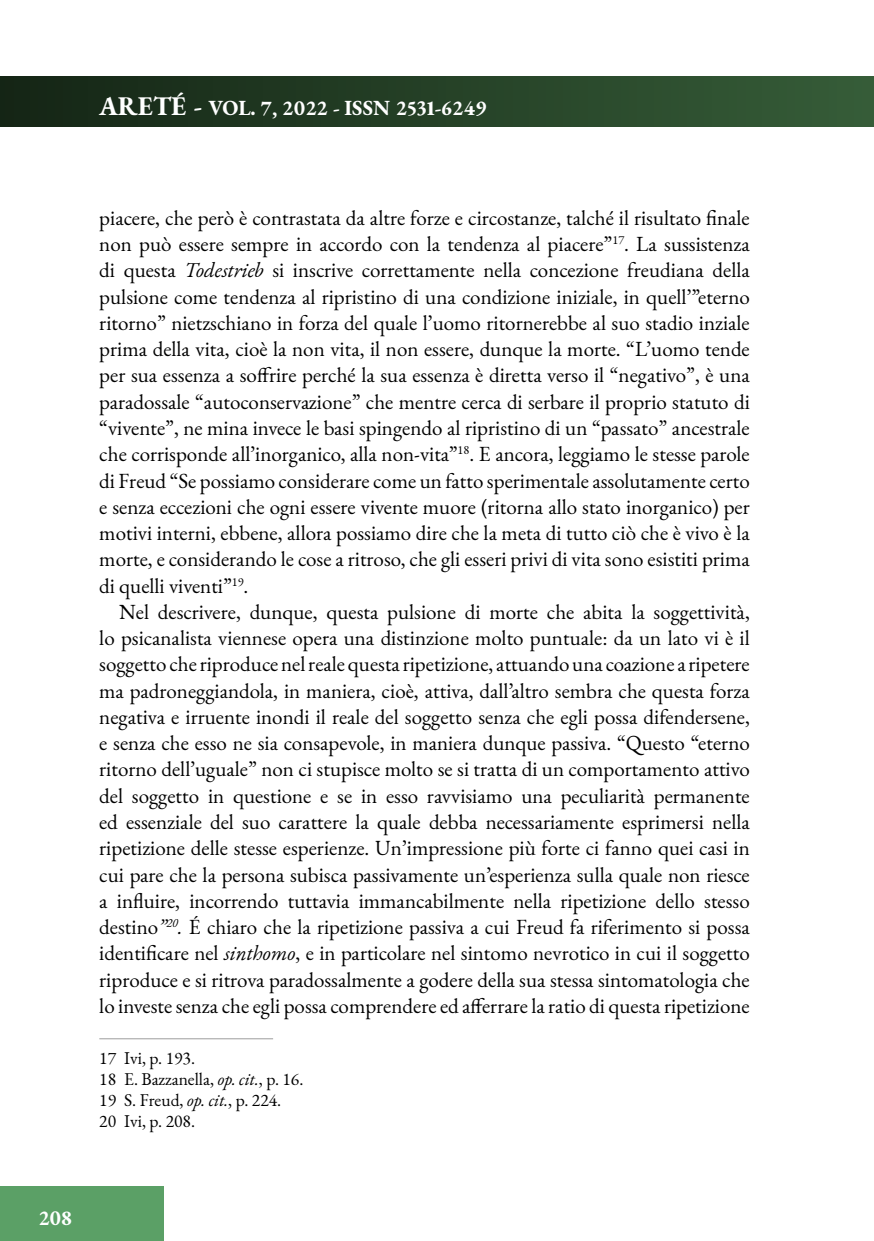
<style>
.page{position:relative;width:874px;height:1241px;background:#fff}
.page>*{position:absolute;margin:0;border:0;box-sizing:border-box;transform-origin:0 0}
.t1{font:21px/26.2px "EB Garamond";color:#000;text-align:justify}
.t2{font:700 21px "EB Garamond";color:#fff}
.t3{font:17.5px/21px "EB Garamond";color:#000}
.s1{font-size:26.25px}
.s2{font-style:italic}
</style>
<div class="page">
<div style="left:0;top:77px;width:873px;height:49px;background:linear-gradient(to right,#142515,#365d38)"></div>
<div style="left:0;top:1186px;width:164px;height:54px;background:#5ba066"></div>
<hr style="left:99px;top:1038px;width:174px;height:1px;background:#9d9d9c">
<p class="t2" style="left:99px;top:94px;width:389px"><span class="s1">ARETÉ -</span> VOL. 7, 2022 - ISSN 2531-6249</p>
<p class="t1" style="left:99px;top:205px;width:651px">piacere, che però è contrastata da altre forze e circostanze, talché il risultato finale non può essere sempre in accordo con la tendenza al piacere”<sup>17</sup>. La sussistenza di questa <span class="s2">Todestrieb</span> si inscrive correttamente nella concezione freudiana della pulsione come tendenza al ripristino di una condizione iniziale, in quell’”eterno ritorno” nietzschiano in forza del quale l’uomo ritornerebbe al suo stadio inziale prima della vita, cioè la non vita, il non essere, dunque la morte. “L’uomo tende per sua essenza a soffrire perché la sua essenza è diretta verso il “negativo”, è una paradossale “autoconservazione” che mentre cerca di serbare il proprio statuto di “vivente”, ne mina invece le basi spingendo al ripristino di un “passato” ancestrale che corrisponde all’inorganico, alla non-vita”<sup>18</sup>. E ancora, leggiamo le stesse parole di Freud “Se possiamo considerare come un fatto sperimentale assolutamente certo e senza eccezioni che ogni essere vivente muore (ritorna allo stato inorganico) per motivi interni, ebbene, allora possiamo dire che la meta di tutto ciò che è vivo è la morte, e considerando le cose a ritroso, che gli esseri privi di vita sono esistiti prima di quelli viventi”<sup>19</sup>.</p>
<p class="t1" style="left:99px;top:598px;width:651px;text-indent:20px">Nel descrivere, dunque, questa pulsione di morte che abita la soggettività, lo psicanalista viennese opera una distinzione molto puntuale: da un lato vi è il soggetto che riproduce nel reale questa ripetizione, attuando una coazione a ripetere ma padroneggiandola, in maniera, cioè, attiva, dall’altro sembra che questa forza negativa e irruente inondi il reale del soggetto senza che egli possa difendersene, e senza che esso ne sia consapevole, in maniera dunque passiva. “Questo “eterno ritorno dell’uguale” non ci stupisce molto se si tratta di un comportamento attivo del soggetto in questione e se in esso ravvisiamo una peculiarità permanente ed essenziale del suo carattere la quale debba necessariamente esprimersi nella ripetizione delle stesse esperienze. Un’impressione più forte ci fanno quei casi in cui pare che la persona subisca passivamente un’esperienza sulla quale non riesce a influire, incorrendo tuttavia immancabilmente nella ripetizione dello stesso destino<span class="s2">”</span><sup>20</sup><span class="s2">.</span> É chiaro che la ripetizione passiva a cui Freud fa riferimento si possa identificare nel <span class="s2">sinthomo</span>, e in particolare nel sintomo nevrotico in cui il soggetto riproduce e si ritrova paradossalmente a godere della sua stessa sintomatologia che lo investe senza che egli possa comprendere ed afferrare la ratio di questa ripetizione</p>
<p class="t3" style="left:99px;top:1047px;width:205px">17 Ivi, p. 193.<br>18 E. Bazzanella, <span class="s2">op. cit.</span>, p. 16.<br>19 S. Freud, <span class="s2">op. cit.</span>, p. 224.<br>20 Ivi, p. 208.</p>
<p class="t2" style="left:39px;top:1204px;width:35px">208</p>
</div>
